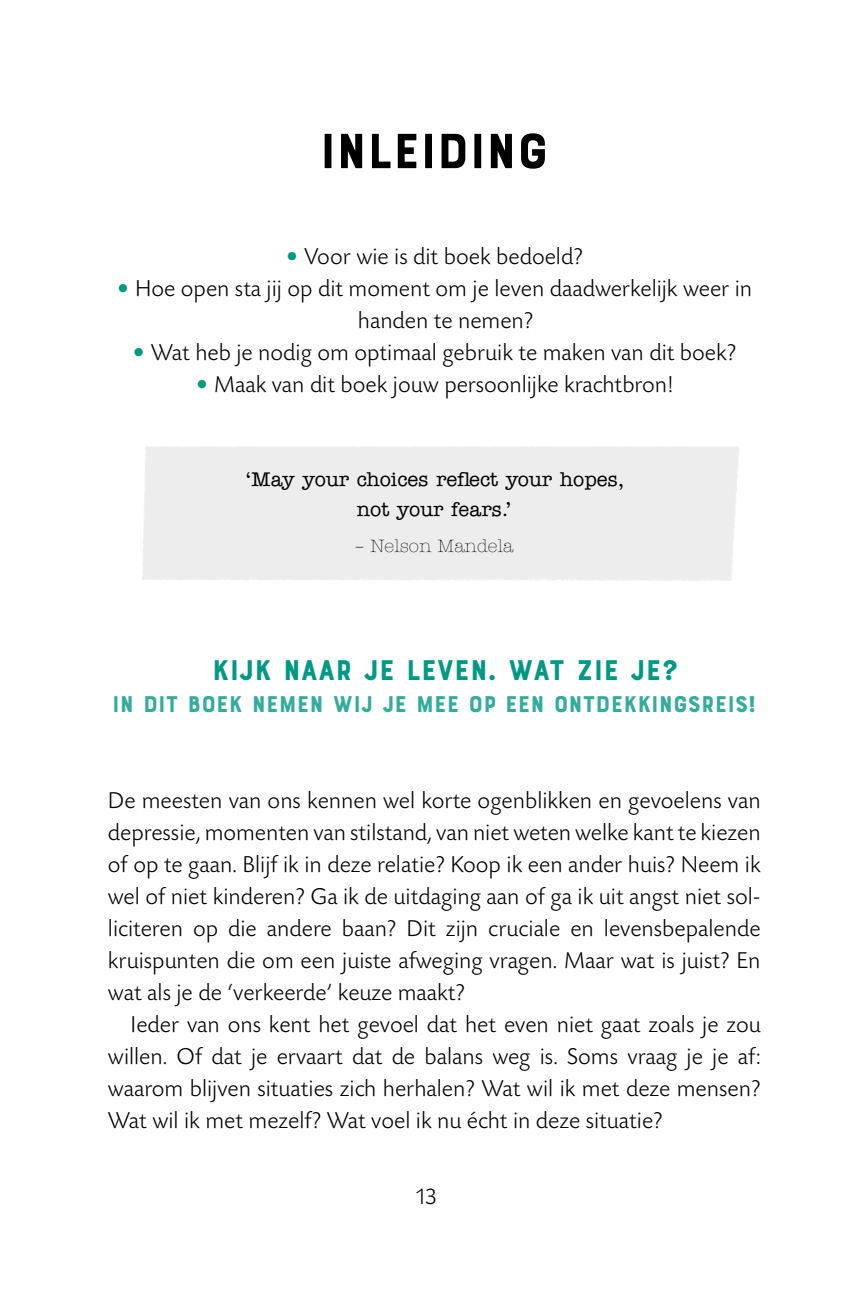
<style>
.page{position:relative;width:851px;height:1292px;background:#fff}
.page>*{position:absolute;margin:0;border:0;box-sizing:border-box;transform-origin:0 0}
.t1{font:52px "Bourton Base";color:#000}
.t2{font:30px "Bourton Base";color:#009982}
.t3{font:300 24px/32px "Today SBOP";color:#000;text-align:justify}
.t4{font:24px "Bourton Base";color:#33ad9b}
.t5{font:500 20px/30px "American Typewriter Std";color:#000;text-align:center}
.t6{font:300 18px "American Typewriter Std";color:#000}
.s1{font-family:"Today SB";font-weight:500;color:#009982}
</style>
<div class="page">
<div style="left:142px;top:446px;width:597px;height:135px;background:#ededed"></div>
<h1 class="t1" style="left:319px;top:119px;width:230px">INLEIDING</h1>
<p class="t3" style="left:285px;top:241px;width:298px"><span class="s1">•</span> Voor wie is dit boek bedoeld?</p>
<p class="t3" style="left:357px;top:273px;width:395px;text-indent:-241px"><span class="s1">•</span> Hoe open sta jij op dit moment om je leven daadwerkelijk weer in handen te nemen?</p>
<p class="t3" style="left:132px;top:337px;width:605px"><span class="s1">•</span> Wat heb je nodig om optimaal gebruik te maken van dit boek?</p>
<p class="t3" style="left:195px;top:369px;width:479px"><span class="s1">•</span> Maak van dit boek jouw persoonlijke krachtbron!</p>
<p class="t5" style="left:245px;top:465px;width:380px">‘May your choices reflect your hopes, not your fears.’</p>
<p class="t6" style="left:355px;top:536px;width:159px">– Nelson Mandela</p>
<p class="t2" style="left:212px;top:652px;width:468px">KIJK NAAR JE LEVEN. WAT ZIE JE?</p>
<p class="t4" style="left:112px;top:689px;width:645px">IN DIT BOEK NEMEN WIJ JE MEE OP EEN ONTDEKKINGSREIS!</p>
<p class="t3" style="left:108px;top:785px;width:654px">De meesten van ons kennen wel korte ogenblikken en gevoelens van depressie, momenten van stilstand, van niet weten welke kant te kiezen of op te gaan. Blijf ik in deze relatie? Koop ik een ander huis? Neem ik wel of niet kinderen? Ga ik de uitdaging aan of ga ik uit angst niet sol&shy;liciteren op die andere baan? Dit zijn cruciale en levensbepalende kruispunten die om een juiste afweging vragen. Maar wat is juist? En wat als je de ‘verkeerde’ keuze maakt?</p>
<p class="t3" style="left:108px;top:1009px;width:654px;text-indent:23px">Ieder van ons kent het gevoel dat het even niet gaat zoals je zou willen. Of dat je ervaart dat de balans weg is. Soms vraag je je af: waarom blijven situaties zich herhalen? Wat wil ik met deze mensen?<br>Wat wil ik met mezelf? Wat voel ik nu écht in deze situatie?</p>
<p class="t3" style="left:414px;top:1181px;width:24px">13</p>
</div>
